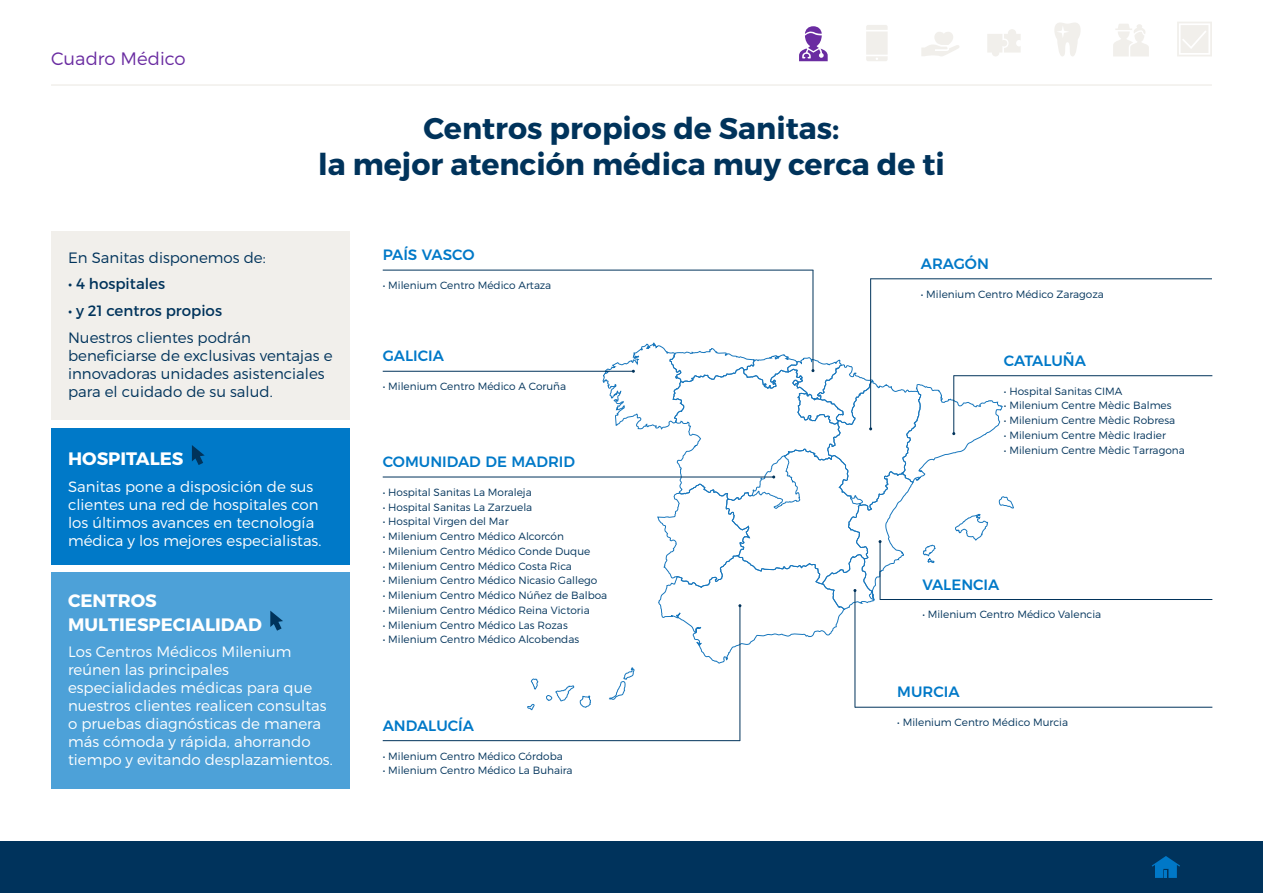
<style>
.page{position:relative;width:1263px;height:893px;background:#fff}
.page>*{position:absolute;margin:0;border:0;box-sizing:border-box;transform-origin:0 0}
.t1{font:700 30px/36px "Montserrat";color:#00335b;text-align:center}
.t2{font:700 18px/23.7px "Montserrat";color:#fff}
.t3{font:300 18px "Montserrat";color:#6a2ca1}
.t4{font:300 15px/18px "Montserrat";color:#fff}
.t5{font:300 15px/18px "Montserrat";color:#00335b}
.t6{font:500 15px "Montserrat";color:#0079c8}
.t7{font:15px "Montserrat";color:#00335b}
.t8{font:300 10.5px "Montserrat";color:#00335b}
</style>
<div class="page">
<div style="left:0;top:842px;width:1263px;height:51px;background:#00335c"></div>
<svg style="left:799px;top:26px;width:29px;height:35px"></svg>
<svg style="left:866px;top:25px;width:22px;height:36px"></svg>
<svg style="left:987px;top:29px;width:34px;height:27px"></svg>
<svg style="left:921px;top:32px;width:38px;height:24px"></svg>
<svg style="left:1054px;top:23px;width:26px;height:33px"></svg>
<svg style="left:1113px;top:24px;width:36px;height:32px"></svg>
<svg style="left:1177px;top:22px;width:35px;height:34px"></svg>
<hr style="left:51px;top:84px;width:1161px;height:2px;background:#f1efeb">
<svg style="left:1152px;top:856px;width:28px;height:22px"></svg>
<svg style="left:531px;top:678px;width:7px;height:12px"></svg>
<svg style="left:546px;top:685px;width:28px;height:16px"></svg>
<svg style="left:580px;top:695px;width:11px;height:13px"></svg>
<svg style="left:527px;top:704px;width:8px;height:6px"></svg>
<div style="left:51px;top:231px;width:299px;height:188px;background:#f1efeb"></div>
<div style="left:51px;top:428px;width:299px;height:136px;background:#0079c8"></div>
<svg style="left:192px;top:445px;width:13px;height:20px"></svg>
<div style="left:51px;top:573px;width:299px;height:216px;background:#4da1d8"></div>
<svg style="left:270px;top:611px;width:13px;height:20px"></svg>
<hr style="left:383px;top:270px;width:430px;height:1px;background:#00335b">
<hr style="left:383px;top:371px;width:250px;height:1px;background:#00335b">
<hr style="left:383px;top:477px;width:391px;height:1px;background:#00335b">
<hr style="left:383px;top:740px;width:357px;height:1px;background:#00335b">
<hr style="left:855px;top:707px;width:357px;height:1px;background:#00335b">
<hr style="left:880px;top:599px;width:332px;height:1px;background:#00335b">
<hr style="left:954px;top:375px;width:258px;height:1px;background:#00335b">
<hr style="left:871px;top:278px;width:341px;height:1px;background:#00335b">
<hr style="left:813px;top:270px;width:1px;height:101px;background:#00335b">
<hr style="left:739px;top:606px;width:1px;height:135px;background:#00335b">
<hr style="left:854px;top:590px;width:1px;height:118px;background:#00335b">
<hr style="left:870px;top:278px;width:1px;height:151px;background:#00335b">
<svg style="left:602px;top:342px;width:412px;height:358px"></svg>
<h2 class="t3" style="left:51px;top:48px;width:136px">Cuadro Médico</h2>
<h1 class="t1" style="left:318px;top:110px;width:628px">Centros propios de Sanitas:<br>la mejor atención médica muy cerca de ti</h1>
<h3 class="t5" style="left:68px;top:248px;width:199px">En Sanitas disponemos de:</h3>
<h3 class="t7" style="left:68px;top:275px;width:99px">• 4 hospitales</h3>
<h3 class="t7" style="left:68px;top:301px;width:156px">• y 21 centros propios</h3>
<h3 class="t5" style="left:68px;top:328px;width:266px">Nuestros clientes podrán beneficiarse de exclusivas ventajas e innovadoras unidades asistenciales para el cuidado de su salud.</h3>
<h2 class="t2" style="left:68px;top:447px;width:117px">HOSPITALES</h2>
<h3 class="t4" style="left:68px;top:477px;width:255px">Sanitas pone a disposición de sus clientes una red de hospitales con los últimos avances en tecnología médica y los mejores especialistas.</h3>
<h2 class="t2" style="left:68px;top:589px;width:195px">CENTROS<br>MULTIESPECIALIDAD</h2>
<h3 class="t4" style="left:68px;top:643px;width:266px">Los Centros Médicos Milenium reúnen las principales especialidades médicas para que nuestros clientes realicen consultas o pruebas diagnósticas de manera más cómoda y rápida, ahorrando tiempo y evitando desplazamientos.</h3>
<h3 class="t6" style="left:383px;top:243px;width:93px">PAÍS VASCO</h3>
<p class="t8" style="left:383px;top:279px;width:170px">• Milenium Centro Médico Artaza</p>
<h3 class="t6" style="left:383px;top:344px;width:63px">GALICIA</h3>
<p class="t8" style="left:383px;top:380px;width:185px">• Milenium Centro Médico A Coruña</p>
<h3 class="t6" style="left:383px;top:450px;width:194px">COMUNIDAD DE MADRID</h3>
<p class="t8" style="left:383px;top:486px;width:151px">• Hospital Sanitas La Moraleja</p>
<p class="t8" style="left:383px;top:501px;width:151px">• Hospital Sanitas La Zarzuela</p>
<p class="t8" style="left:383px;top:515px;width:127px">• Hospital Virgen del Mar</p>
<p class="t8" style="left:383px;top:530px;width:183px">• Milenium Centro Médico Alcorcón</p>
<p class="t8" style="left:383px;top:545px;width:209px">• Milenium Centro Médico Conde Duque</p>
<p class="t8" style="left:383px;top:559px;width:191px">• Milenium Centro Médico Costa Rica</p>
<p class="t8" style="left:383px;top:574px;width:216px">• Milenium Centro Médico Nicasio Gallego</p>
<p class="t8" style="left:383px;top:589px;width:226px">• Milenium Centro Médico Núñez de Balboa</p>
<p class="t8" style="left:383px;top:604px;width:208px">• Milenium Centro Médico Reina Victoria</p>
<p class="t8" style="left:383px;top:618px;width:187px">• Milenium Centro Médico Las Rozas</p>
<p class="t8" style="left:383px;top:633px;width:198px">• Milenium Centro Médico Alcobendas</p>
<h3 class="t6" style="left:383px;top:713px;width:93px">ANDALUCÍA</h3>
<p class="t8" style="left:383px;top:749px;width:182px">• Milenium Centro Médico Córdoba</p>
<p class="t8" style="left:383px;top:764px;width:191px">• Milenium Centro Médico La Buhaira</p>
<h3 class="t6" style="left:921px;top:251px;width:70px">ARAGÓN</h3>
<p class="t8" style="left:921px;top:288px;width:184px">• Milenium Centro Médico Zaragoza</p>
<h3 class="t6" style="left:1004px;top:348px;width:84px">CATALUÑA</h3>
<p class="t8" style="left:1004px;top:384px;width:120px">• Hospital Sanitas CIMA</p>
<p class="t8" style="left:1004px;top:399px;width:169px">• Milenium Centre Mèdic Balmes</p>
<p class="t8" style="left:1004px;top:414px;width:173px">• Milenium Centre Mèdic Robresa</p>
<p class="t8" style="left:1004px;top:429px;width:163px">• Milenium Centre Mèdic Iradier</p>
<p class="t8" style="left:1004px;top:443px;width:182px">• Milenium Centre Mèdic Tarragona</p>
<h3 class="t6" style="left:922px;top:572px;width:79px">VALENCIA</h3>
<p class="t8" style="left:922px;top:608px;width:180px">• Milenium Centro Médico Valencia</p>
<h3 class="t6" style="left:897px;top:680px;width:64px">MURCIA</h3>
<p class="t8" style="left:897px;top:716px;width:172px">• Milenium Centro Médico Murcia</p>
</div>
